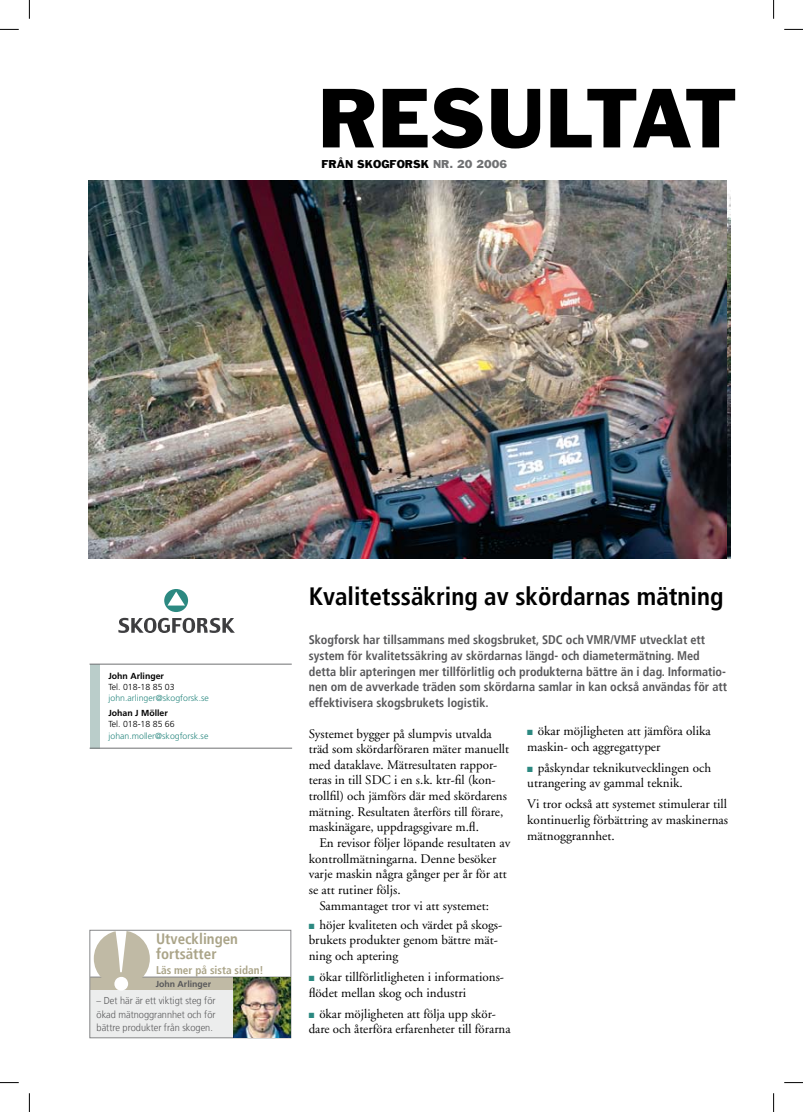
<style>
.page{position:relative;width:803px;height:1112px;background:#fff}
.page>*{position:absolute;margin:0;border:0;box-sizing:border-box;transform-origin:0 0}
.t1{font:77.38px "Franklin Gothic LT";color:#000}
.t2{font:700 condensed 25px "Frutiger";color:#000}
.t3{font:700 condensed 15px/15px "Frutiger";color:#aaa488}
.t4{font:13.12px/15.6px "Adobe Garamond";color:#000}
.t5{font:700 condensed 12.5px/15.6px "Frutiger";color:#58585a}
.t6{font:700 condensed 11.25px "Frutiger";color:#aaa488}
.t7{font:10.62px "Franklin Gothic LT";color:#000}
.t8{font:300 10px/13.8px "Frutiger LT";color:#58585a;text-align:justify;scale:.92 1}
.t9{font:300 8.75px "Frutiger";color:#2c8981}
.t10{font:300 8.75px "Frutiger";color:#000}
.t11{font:700 8.75px "Frutiger";color:#000}
.t12{font:700 8.75px "Frutiger";color:#58585a}
.s1{color:#707173}
.s2{color:#2c8981}
</style>
<div class="page">
<svg style="left:118px;top:617px;width:117px;height:16px"></svg>
<svg style="left:164px;top:589px;width:24px;height:23px"></svg>
<svg style="left:167px;top:591px;width:18px;height:14px"></svg>
<div style="left:90px;top:663px;width:9px;height:85px;background:#bacdca"></div>
<hr style="left:90px;top:663px;width:202px;height:1px;background:#6f7072">
<hr style="left:90px;top:747px;width:202px;height:1px;background:#6f7072">
<div style="left:90px;top:976px;width:143px;height:14px;background:#c0baa5"></div>
<div style="left:89px;top:990px;width:202px;height:47px;background:#eceded"></div>
<hr style="left:90px;top:976px;width:200px;height:1px;background:#87888a">
<div style="left:94px;top:930px;width:56px;height:56px;background:#c0baa5;border-radius:50%"></div>
<svg style="left:114px;top:931px;width:14px;height:59px"></svg>
<div style="left:90px;top:929px;width:201px;height:108px;border:1px solid #87888a"></div>
<div style="left:506px;top:213px;width:227px;height:227px;background:#000;opacity:.75"></div>
<img style="left:233px;top:976px;width:58px;height:61px">
<img style="left:89px;top:181px;width:637px;height:377px">
<svg style="left:0;top:29px;width:19px;height:1px"></svg>
<svg style="left:784px;top:29px;width:19px;height:1px"></svg>
<svg style="left:0;top:1082px;width:19px;height:1px"></svg>
<svg style="left:784px;top:1082px;width:19px;height:1px"></svg>
<svg style="left:29px;top:0;width:1px;height:19px"></svg>
<svg style="left:29px;top:1093px;width:1px;height:18px"></svg>
<svg style="left:773px;top:0;width:1px;height:19px"></svg>
<svg style="left:773px;top:1093px;width:1px;height:18px"></svg>
<h1 class="t1" style="left:318px;top:69px;width:420px">RESULTAT</h1>
<p class="t7" style="left:321px;top:157px;width:187px">FRÅN SKOGFORSK <span class="s1">NR. 20 2006</span></p>
<p class="t11" style="left:109px;top:670px;width:57px">John Arlinger</p>
<p class="t10" style="left:109px;top:681px;width:68px">Tel. 018-18 85 03</p>
<p class="t9" style="left:109px;top:693px;width:102px">john.arlinger@skogforsk.se</p>
<p class="t11" style="left:109px;top:707px;width:61px">Johan J Möller</p>
<p class="t10" style="left:109px;top:719px;width:68px">Tel. 018-18 85 66</p>
<p class="t9" style="left:109px;top:730px;width:101px">johan.moller@skogforsk.se</p>
<p class="t3" style="left:156px;top:930px;width:83px">Utvecklingen fortsätter</p>
<p class="t6" style="left:156px;top:962px;width:109px">Läs mer på sista sidan!</p>
<p class="t12" style="left:156px;top:978px;width:57px">John Arlinger</p>
<p class="t8" style="left:97px;top:993px;width:131px">– Det här är ett viktigt steg för ökad mätnoggrannhet och för bättre produkter från skogen.</p>
<h2 class="t2" style="left:309px;top:581px;width:416px">Kvalitetssäkring av skördarnas mätning</h2>
<p class="t5" style="left:309px;top:632px;width:420px">Skogforsk har tillsammans med skogsbruket, SDC och VMR/VMF utvecklat ett system för kvalitetssäkring av skördarnas längd- och diametermätning. Med detta blir apteringen mer tillförlitlig och produkterna bättre än i dag. Informatio&shy;nen om de avverkade träden som skördarna samlar in kan också användas för att effektivisera skogsbrukets logistik.</p>
<p class="t4" style="left:309px;top:725px;width:202px">Systemet bygger på slumpvis utvalda träd som skördarföraren mäter manuellt med dataklave. Mätresultaten rappor&shy;teras in till SDC i en s.k. ktr-fil (kon&shy;trollfil) och jämförs där med skördarens mätning. Resultaten återförs till förare, maskinägare, uppdragsgivare m.fl.</p>
<p class="t4" style="left:319px;top:835px;width:193px">En revisor följer löpande resultaten av</p>
<p class="t4" style="left:309px;top:850px;width:189px">kontrollmätningarna. Denne besöker</p>
<p class="t4" style="left:309px;top:866px;width:200px">varje maskin några gånger per år för att</p>
<p class="t4" style="left:309px;top:882px;width:93px">se att rutiner följs.</p>
<p class="t4" style="left:319px;top:897px;width:171px">Sammantaget tror vi att systemet:</p>
<p class="t4" style="left:309px;top:916px;width:195px"><span class="s2">■</span> höjer kvaliteten och värdet på skogs&shy;brukets produkter genom bättre mät&shy;ning och aptering</p>
<p class="t4" style="left:309px;top:969px;width:197px"><span class="s2">■</span> ökar tillförlitligheten i informations&shy;flödet mellan skog och industri</p>
<p class="t4" style="left:309px;top:1005px;width:203px"><span class="s2">■</span> ökar möjligheten att följa upp skör&shy;dare och återföra erfarenheter till förarna</p>
<p class="t4" style="left:527px;top:723px;width:185px"><span class="s2">■</span> ökar möjligheten att jämföra olika maskin- och aggregattyper</p>
<p class="t4" style="left:527px;top:759px;width:185px"><span class="s2">■</span> påskyndar teknikutvecklingen och utrangering av gammal teknik.</p>
<p class="t4" style="left:527px;top:796px;width:202px;text-align:justify">Vi tror också att systemet stimulerar till kontinuerlig förbättring av maskinernas mätnoggrannhet.</p>
</div>
